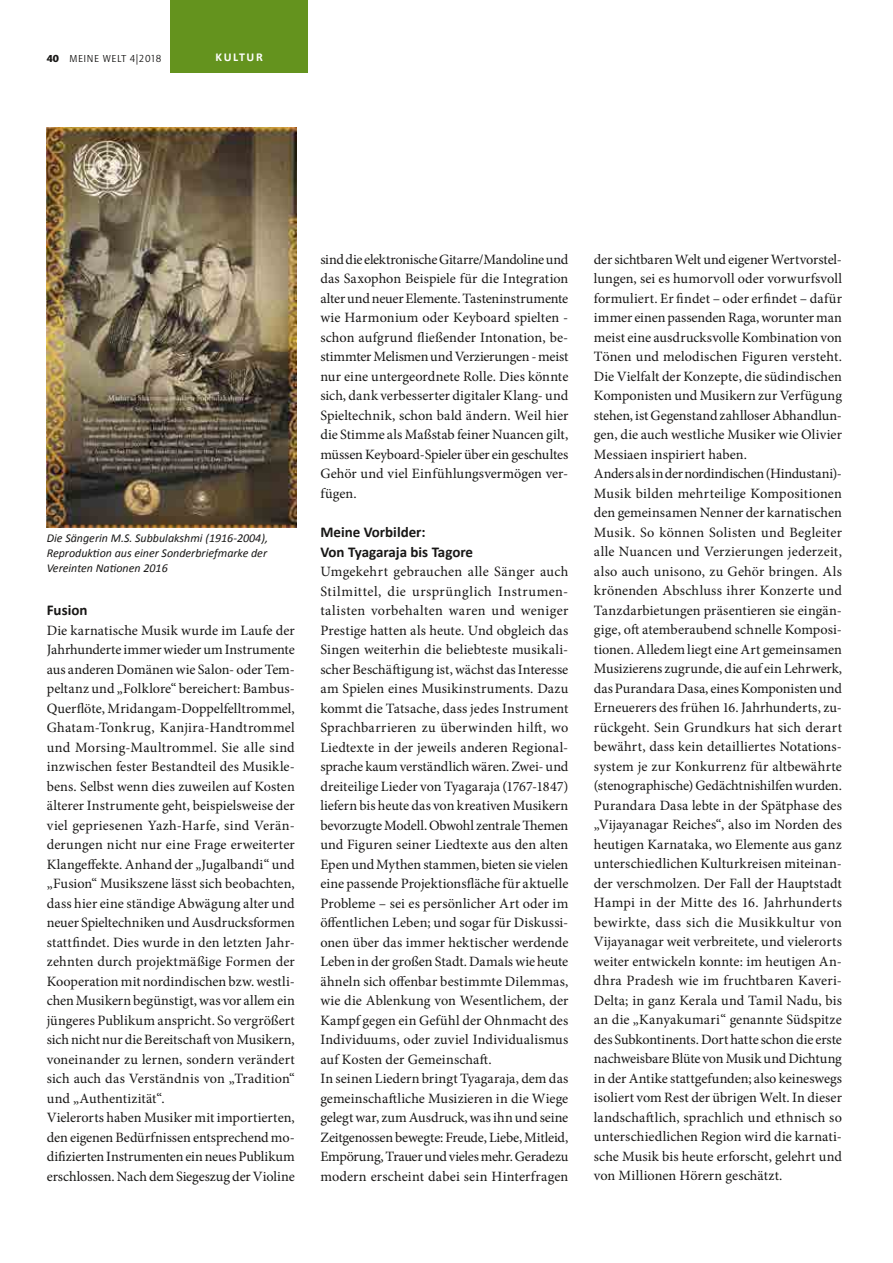
<style>
.page{position:relative;width:893px;height:1263px;background:#fff}
.page>*{position:absolute;margin:0;border:0;box-sizing:border-box;transform-origin:0 0}
.t1{font:700 15px/19.5px "Calibri";color:#181716}
.t2{font:14.25px/19.5px "Minion Pro";letter-spacing:.005em;color:#181716}
.t3{font:italic 12px/15px "Calibri";color:#181716;text-align:justify}
.t4{font:700 12px "Calibri";letter-spacing:.14em;color:#fff}
.t5{font:10.5px "Quay Sans ITC";letter-spacing:.05em;color:#181716}
.s1{font-weight:900}
</style>
<div class="page">
<div style="left:170px;top:0;width:138px;height:72px;background:#64931e"></div>
<img style="left:47px;top:128px;width:249px;height:399px">
<p class="t5" style="left:47px;top:52px;width:116px"><span class="s1">40</span> MEINE WELT 4|2018</p>
<p class="t4" style="left:216px;top:50px;width:49px">KULTUR</p>
<p class="t3" style="left:47px;top:530px;width:223px">Die Sängerin M.S. Subbulakshmi (1916-2004), Reproduktion aus einer Sonderbriefmarke der Vereinten Nationen 2016</p>
<p class="t1" style="left:47px;top:600px;width:42px">Fusion</p>
<p class="t2" style="left:47px;top:620px;width:250px">Die karnatische Musik wurde im Laufe der Jahrhunderte immer wieder um Instrumente aus anderen Domänen wie Salon- oder Tem&shy;peltanz und „Folklore“ bereichert: Bambus-Querflöte, Mridangam-Doppelfelltrommel, Ghatam-Tonkrug, Kanjira-Handtrommel und Morsing-Maultrommel. Sie alle sind inzwischen fester Bestandteil des Musikle&shy;bens. Selbst wenn dies zuweilen auf Kosten älterer Instrumente geht, beispielsweise der viel gepriesenen Yazh-Harfe, sind Verän&shy;derungen nicht nur eine Frage erweiterter Klangeffekte. Anhand der „Jugalbandi“ und „Fusion“ Musikszene lässt sich beobachten, dass hier eine ständige Abwägung alter und neuer Spieltechniken und Ausdrucksformen stattfindet. Dies wurde in den letzten Jahr&shy;zehnten durch projektmäßige Formen der Kooperation mit nordindischen bzw. westli&shy;chen Musikern begünstigt, was vor allem ein jüngeres Publikum anspricht. So vergrößert sich nicht nur die Bereitschaft von Musikern, voneinander zu lernen, sondern verändert sich auch das Verständnis von „Tradition“ und „Authentizität“.<br>Vielerorts haben Musiker mit importierten, den eigenen Bedürfnissen entsprechend mo&shy;difizierten Instrumenten ein neues Publikum erschlossen. Nach dem Siegeszug der Violine</p>
<p class="t2" style="left:320px;top:250px;width:250px;text-align:justify">sind die elektronische Gitarre/Mandoline und das Saxophon Beispiele für die Integration alter und neuer Elemente. Tasteninstrumente wie Harmonium oder Keyboard spielten - schon aufgrund fließender Intonation, be&shy;stimmter Melismen und Verzierungen - meist nur eine untergeordnete Rolle. Dies könnte sich, dank verbesserter digitaler Klang- und Spieltechnik, schon bald ändern. Weil hier die Stimme als Maßstab feiner Nuancen gilt, müssen Keyboard-Spieler über ein geschultes Gehör und viel Einfühlungsvermögen ver&shy;fügen.</p>
<p class="t1" style="left:320px;top:522px;width:154px">Meine Vorbilder:<br>Von Tyagaraja bis Tagore</p>
<p class="t2" style="left:320px;top:562px;width:250px">Umgekehrt gebrauchen alle Sänger auch Stilmittel, die ursprünglich Instrumen&shy;talisten vorbehalten waren und weniger Prestige hatten als heute. Und obgleich das Singen weiterhin die beliebteste musikali&shy;scher Beschäftigung ist, wächst das Interesse am Spielen eines Musikinstruments. Dazu kommt die Tatsache, dass jedes Instrument Sprachbarrieren zu überwinden hilft, wo Liedtexte in der jeweils anderen Regional&shy;sprache kaum verständlich wären. Zwei- und dreiteilige Lieder von Tyagaraja (1767-1847) liefern bis heute das von kreativen Musikern bevorzugte Modell. Obwohl zentrale Themen und Figuren seiner Liedtexte aus den alten Epen und Mythen stammen, bieten sie vielen eine passende Projektionsfläche für aktuelle Probleme – sei es persönlicher Art oder im öffentlichen Leben; und sogar für Diskussi&shy;onen über das immer hektischer werdende Leben in der großen Stadt. Damals wie heute ähneln sich offenbar bestimmte Dilemmas, wie die Ablenkung von Wesentlichem, der Kampf gegen ein Gefühl der Ohnmacht des Individuums, oder zuviel Individualismus auf Kosten der Gemeinschaft.<br>In seinen Liedern bringt Tyagaraja, dem das gemeinschaftliche Musizieren in die Wiege gelegt war, zum Ausdruck, was ihn und seine Zeitgenossen bewegte: Freude, Liebe, Mitleid, Empörung, Trauer und vieles mehr. Geradezu modern erscheint dabei sein Hinterfragen</p>
<p class="t2" style="left:594px;top:250px;width:250px">der sichtbaren Welt und eigener Wertvorstel&shy;lungen, sei es humorvoll oder vorwurfsvoll formuliert. Er findet – oder erfindet – dafür immer einen passenden Raga, worunter man meist eine ausdrucksvolle Kombination von Tönen und melodischen Figuren versteht.<br>Die Vielfalt der Konzepte, die südindischen Komponisten und Musikern zur Verfügung stehen, ist Gegenstand zahlloser Abhandlun&shy;gen, die auch westliche Musiker wie Olivier Messiaen inspiriert haben.<br>Anders als in der nordindischen (Hindustani)- Musik bilden mehrteilige Kompositionen den gemeinsamen Nenner der karnatischen Musik. So können Solisten und Begleiter alle Nuancen und Verzierungen jederzeit, also auch unisono, zu Gehör bringen. Als krönenden Abschluss ihrer Konzerte und Tanzdarbietungen präsentieren sie eingän&shy;gige, oft atemberaubend schnelle Komposi&shy;tionen. Alledem liegt eine Art gemeinsamen Musizierens zugrunde, die auf ein Lehrwerk, das Purandara Dasa, eines Komponisten und Erneuerers des frühen 16. Jahrhunderts, zu&shy;rückgeht. Sein Grundkurs hat sich derart bewährt, dass kein detailliertes Notations&shy;system je zur Konkurrenz für altbewährte (stenographische) Gedächtnishilfen wurden.<br>Purandara Dasa lebte in der Spätphase des „Vijayanagar Reiches“, also im Norden des heutigen Karnataka, wo Elemente aus ganz unterschiedlichen Kulturkreisen miteinan&shy;der verschmolzen. Der Fall der Hauptstadt Hampi in der Mitte des 16. Jahrhunderts bewirkte, dass sich die Musikkultur von Vijayanagar weit verbreitete, und vielerorts weiter entwickeln konnte: im heutigen An&shy;dhra Pradesh wie im fruchtbaren Kaveri-Delta; in ganz Kerala und Tamil Nadu, bis an die „Kanyakumari“ genannte Südspitze des Subkontinents. Dort hatte schon die erste nachweisbare Blüte von Musik und Dichtung in der Antike stattgefunden; also keineswegs isoliert vom Rest der übrigen Welt. In dieser landschaftlich, sprachlich und ethnisch so unterschiedlichen Region wird die karnati&shy;sche Musik bis heute erforscht, gelehrt und von Millionen Hörern geschätzt.</p>
</div>
